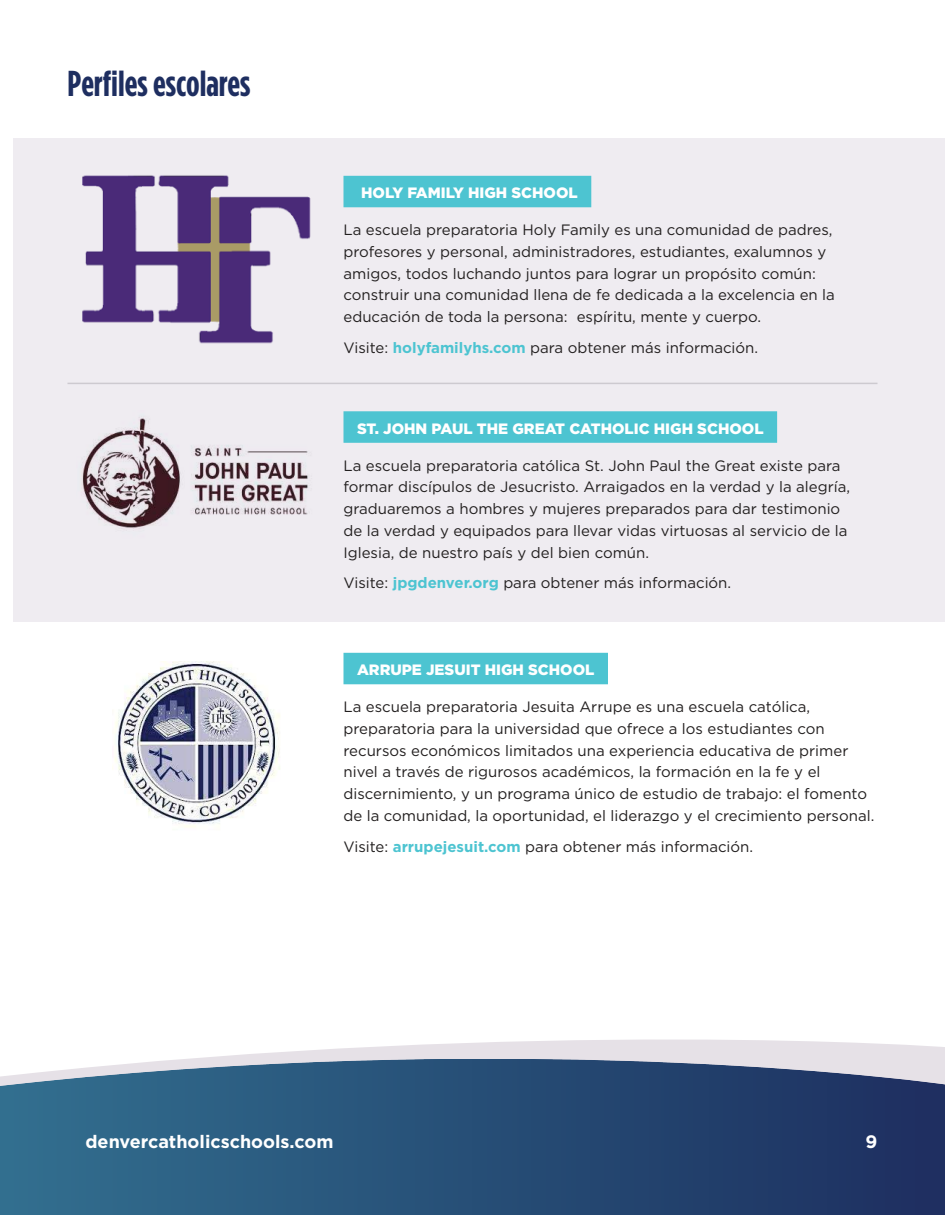
<style>
.page{position:relative;width:945px;height:1215px;background:#fff}
.page>*{position:absolute;margin:0;border:0;box-sizing:border-box;transform-origin:0 0}
.t1{font:700 36px "Gotham Condensed";color:#1e2e60}
.t2{font:700 18px "Gotham";color:#fff}
.t3{font:15px/21.8px "Gotham";color:#221f1f}
.t4{font:900 15px "Gotham";color:#fff}
.s1{font-weight:700;color:#4dc4d1}
</style>
<div class="page">
<svg style="left:189px;top:1039px;width:756px;height:176px;background:#5c6c8e"></svg>
<img style="left:0;top:1059px;width:634px;height:156px">
<div style="left:14px;top:138px;width:931px;height:484px;background:#efecf1"></div>
<div style="left:344px;top:176px;width:247px;height:31px;background:#4dc4d1"></div>
<div style="left:344px;top:411px;width:433px;height:32px;background:#4dc4d1"></div>
<div style="left:344px;top:653px;width:264px;height:31px;background:#4dc4d1"></div>
<img style="left:82px;top:175px;width:229px;height:169px">
<hr style="left:68px;top:383px;width:810px;height:1px;background:#cdcad0">
<img style="left:82px;top:417px;width:226px;height:112px">
<img style="left:112px;top:662px;width:168px;height:166px">
<h1 class="t1" style="left:68px;top:68px;width:184px">Perfiles escolares</h1>
<p class="t4" style="left:361px;top:185px;width:218px">HOLY FAMILY HIGH SCHOOL</p>
<p class="t3" style="left:344px;top:220px;width:493px">La escuela preparatoria Holy Family es una comunidad de padres, profesores y personal, administradores, estudiantes, exalumnos y amigos, todos luchando juntos para lograr un propósito común: construir una comunidad llena de fe dedicada a la excelencia en la educación de toda la persona: espíritu, mente y cuerpo.</p>
<p class="t3" style="left:344px;top:337px;width:416px">Visite: <span class="s1">holyfamilyhs.com</span> para obtener más información.</p>
<p class="t4" style="left:357px;top:420px;width:408px">ST. JOHN PAUL THE GREAT CATHOLIC HIGH SCHOOL</p>
<p class="t3" style="left:344px;top:455px;width:508px">La escuela preparatoria católica St. John Paul the Great existe para formar discípulos de Jesucristo. Arraigados en la verdad y la alegría, graduaremos a hombres y mujeres preparados para dar testimonio de la verdad y equipados para llevar vidas virtuosas al servicio de la Iglesia, de nuestro país y del bien común.</p>
<p class="t3" style="left:344px;top:573px;width:389px">Visite: <span class="s1">jpgdenver.org</span> para obtener más información.</p>
<p class="t4" style="left:357px;top:662px;width:239px">ARRUPE JESUIT HIGH SCHOOL</p>
<p class="t3" style="left:344px;top:697px;width:532px">La escuela preparatoria Jesuita Arrupe es una escuela católica, preparatoria para la universidad que ofrece a los estudiantes con recursos económicos limitados una experiencia educativa de primer nivel a través de rigurosos académicos, la formación en la fe y el discernimiento, y un programa único de estudio de trabajo: el fomento de la comunidad, la oportunidad, el liderazgo y el crecimiento personal.</p>
<p class="t3" style="left:344px;top:836px;width:411px">Visite: <span class="s1">arrupejesuit.com</span> para obtener más información.</p>
<p class="t2" style="left:86px;top:1133px;width:249px">denvercatholicschools.com</p>
<p class="t2" style="left:866px;top:1133px;width:13px">9</p>
</div>
